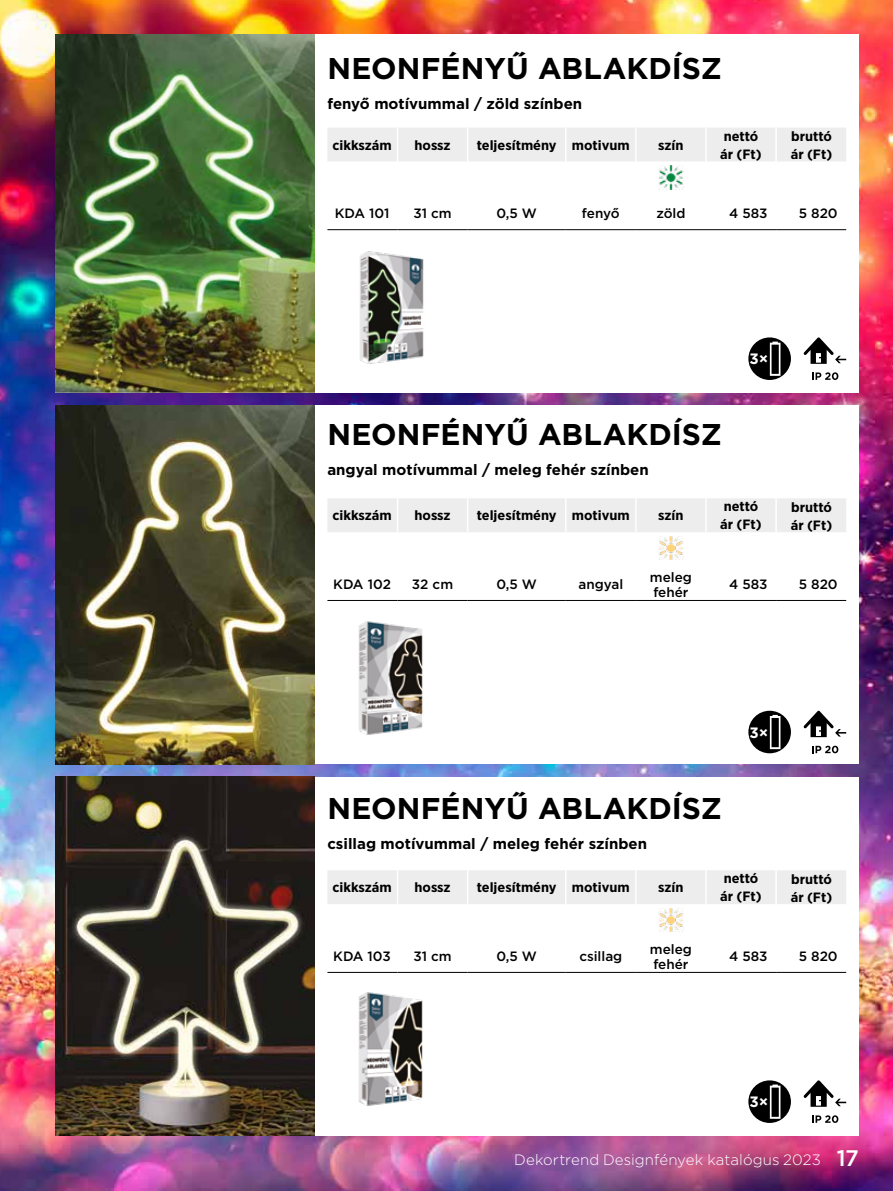
<style>
.page{position:relative;width:893px;height:1191px;background:#fff}
.page>*{position:absolute;margin:0;border:0;box-sizing:border-box;transform-origin:0 0}
.t1{font:700 30px "Gotham";color:#000}
.t2{font:700 15px "Gotham";color:#000}
.t3{font:300 15px "Gotham";letter-spacing:.005em;color:#fff}
.t4{font:700 15px "Gotham";color:#fff}
.t5{font:700 13.5px/18px "Gotham Narrow";color:#000;scale:1.09 1}
.t6{font:500 13.5px/15px "Gotham";color:#000}
.s1{font-weight:500;font-size:22.5px}
</style>
<div class="page">
<img style="left:0;top:0;width:893px;height:1191px">
<div style="left:55px;top:34px;width:804px;height:359px;background:#fff"></div>
<div style="left:55px;top:405px;width:804px;height:359px;background:#fff"></div>
<div style="left:55px;top:777px;width:804px;height:358px;background:#fff"></div>
<img style="left:55px;top:34px;width:260px;height:359px">
<img style="left:55px;top:405px;width:260px;height:359px">
<img style="left:55px;top:777px;width:260px;height:358px">
<svg style="left:327px;top:128px;width:519px;height:62px"></svg>
<hr style="left:397px;top:128px;width:1px;height:34px;background:#fff">
<hr style="left:467px;top:128px;width:1px;height:34px;background:#fff">
<hr style="left:565px;top:128px;width:1px;height:34px;background:#fff">
<hr style="left:635px;top:128px;width:2px;height:34px;background:#fff">
<hr style="left:397px;top:162px;width:1px;height:33px;background:#fff">
<hr style="left:467px;top:162px;width:1px;height:33px;background:#fff">
<hr style="left:565px;top:162px;width:1px;height:33px;background:#fff">
<hr style="left:635px;top:162px;width:2px;height:33px;background:#fff">
<hr style="left:775px;top:128px;width:2px;height:34px;background:#fff">
<hr style="left:775px;top:162px;width:2px;height:34px;background:#fff">
<hr style="left:705px;top:128px;width:2px;height:34px;background:#fff">
<hr style="left:705px;top:162px;width:2px;height:33px;background:#fff">
<hr style="left:327px;top:229px;width:71px;height:1px;background:#000">
<hr style="left:398px;top:229px;width:70px;height:1px;background:#000">
<hr style="left:468px;top:229px;width:98px;height:1px;background:#000">
<hr style="left:566px;top:229px;width:70px;height:1px;background:#000">
<hr style="left:636px;top:229px;width:70px;height:1px;background:#000">
<hr style="left:706px;top:229px;width:70px;height:1px;background:#000">
<hr style="left:776px;top:229px;width:70px;height:1px;background:#000">
<img style="left:658px;top:166px;width:26px;height:23px">
<div style="left:327px;top:498px;width:519px;height:34px;background:#ededed"></div>
<hr style="left:397px;top:498px;width:1px;height:33px;background:#fff">
<hr style="left:467px;top:498px;width:1px;height:33px;background:#fff">
<hr style="left:565px;top:498px;width:1px;height:33px;background:#fff">
<hr style="left:635px;top:498px;width:2px;height:33px;background:#fff">
<hr style="left:775px;top:498px;width:2px;height:34px;background:#fff">
<hr style="left:705px;top:498px;width:2px;height:33px;background:#fff">
<hr style="left:327px;top:600px;width:71px;height:1px;background:#000">
<hr style="left:398px;top:600px;width:70px;height:1px;background:#000">
<hr style="left:468px;top:600px;width:98px;height:1px;background:#000">
<hr style="left:566px;top:600px;width:70px;height:1px;background:#000">
<hr style="left:636px;top:600px;width:70px;height:1px;background:#000">
<hr style="left:706px;top:600px;width:70px;height:1px;background:#000">
<hr style="left:776px;top:600px;width:70px;height:1px;background:#000">
<img style="left:658px;top:536px;width:26px;height:24px">
<svg style="left:327px;top:870px;width:519px;height:102px"></svg>
<hr style="left:397px;top:870px;width:1px;height:33px;background:#fff">
<hr style="left:467px;top:870px;width:1px;height:33px;background:#fff">
<hr style="left:565px;top:870px;width:1px;height:33px;background:#fff">
<hr style="left:635px;top:870px;width:2px;height:34px;background:#fff">
<hr style="left:397px;top:905px;width:1px;height:32px;background:#fff">
<hr style="left:467px;top:905px;width:1px;height:32px;background:#fff">
<hr style="left:565px;top:905px;width:1px;height:32px;background:#fff">
<hr style="left:635px;top:904px;width:2px;height:33px;background:#fff">
<hr style="left:397px;top:939px;width:1px;height:33px;background:#fff">
<hr style="left:467px;top:939px;width:1px;height:33px;background:#fff">
<hr style="left:565px;top:939px;width:1px;height:33px;background:#fff">
<hr style="left:635px;top:939px;width:2px;height:33px;background:#fff">
<hr style="left:775px;top:870px;width:2px;height:34px;background:#fff">
<hr style="left:775px;top:904px;width:2px;height:34px;background:#fff">
<hr style="left:775px;top:938px;width:2px;height:34px;background:#fff">
<hr style="left:705px;top:870px;width:2px;height:33px;background:#fff">
<hr style="left:705px;top:905px;width:2px;height:32px;background:#fff">
<hr style="left:705px;top:939px;width:2px;height:33px;background:#fff">
<hr style="left:327px;top:972px;width:71px;height:1px;background:#000">
<hr style="left:398px;top:972px;width:70px;height:1px;background:#000">
<hr style="left:468px;top:972px;width:98px;height:1px;background:#000">
<hr style="left:566px;top:972px;width:70px;height:1px;background:#000">
<hr style="left:636px;top:972px;width:70px;height:1px;background:#000">
<hr style="left:706px;top:972px;width:70px;height:1px;background:#000">
<hr style="left:776px;top:972px;width:70px;height:1px;background:#000">
<img style="left:658px;top:908px;width:26px;height:23px">
<img style="left:360px;top:251px;width:64px;height:113px">
<img style="left:358px;top:621px;width:65px;height:114px">
<img style="left:358px;top:992px;width:65px;height:114px">
<div style="left:748px;top:337px;width:43px;height:43px;background:#000;border-radius:50%"></div>
<svg style="left:770px;top:341px;width:10px;height:35px"></svg>
<div style="left:748px;top:711px;width:43px;height:42px;background:#000;border-radius:50%"></div>
<svg style="left:770px;top:715px;width:10px;height:34px"></svg>
<div style="left:748px;top:1080px;width:43px;height:43px;background:#000;border-radius:50%"></div>
<svg style="left:770px;top:1084px;width:10px;height:34px"></svg>
<svg style="left:804px;top:337px;width:42px;height:27px"></svg>
<svg style="left:812px;top:372px;width:26px;height:8px"></svg>
<svg style="left:804px;top:711px;width:42px;height:26px"></svg>
<svg style="left:812px;top:745px;width:26px;height:8px"></svg>
<svg style="left:804px;top:1080px;width:42px;height:26px"></svg>
<svg style="left:812px;top:1115px;width:26px;height:8px"></svg>
<h1 class="t1" style="left:327px;top:49px;width:396px">NEONFÉNYŰ ABLAKDÍSZ</h1>
<p class="t2" style="left:327px;top:94px;width:256px">fenyő motívummal / zöld színben</p>
<p class="t5" style="left:332px;top:136px;width:56px">cikkszám</p>
<p class="t5" style="left:414px;top:136px;width:35px">hossz</p>
<p class="t5" style="left:477px;top:136px;width:142px">teljesítmény motivum</p>
<p class="t5" style="left:658px;top:136px;width:25px">szín</p>
<p class="t5" style="left:720px;top:127px;width:40px">nettó ár (Ft)</p>
<p class="t5" style="left:791px;top:127px;width:40px">bruttó ár (Ft)</p>
<p class="t6" style="left:335px;top:206px;width:56px">KDA 101</p>
<p class="t6" style="left:413px;top:206px;width:40px">31 cm</p>
<p class="t6" style="left:496px;top:206px;width:42px">0,5 W</p>
<p class="t6" style="left:582px;top:206px;width:39px">fenyő</p>
<p class="t6" style="left:656px;top:206px;width:31px">zöld</p>
<p class="t6" style="left:729px;top:206px;width:40px">4 583</p>
<p class="t6" style="left:799px;top:205px;width:41px">5 820</p>
<h1 class="t1" style="left:327px;top:414px;width:396px">NEONFÉNYŰ ABLAKDÍSZ</h1>
<p class="t2" style="left:327px;top:460px;width:323px">angyal motívummal / meleg fehér színben</p>
<p class="t4" style="left:750px;top:349px;width:20px">3×</p>
<p class="t5" style="left:332px;top:506px;width:56px">cikkszám</p>
<p class="t5" style="left:414px;top:506px;width:35px">hossz</p>
<p class="t5" style="left:477px;top:506px;width:142px">teljesítmény motivum</p>
<p class="t5" style="left:658px;top:506px;width:25px">szín</p>
<p class="t5" style="left:720px;top:497px;width:40px">nettó ár (Ft)</p>
<p class="t5" style="left:791px;top:498px;width:40px">bruttó ár (Ft)</p>
<p class="t6" style="left:333px;top:576px;width:59px">KDA 102</p>
<p class="t6" style="left:412px;top:576px;width:43px">32 cm</p>
<p class="t6" style="left:496px;top:576px;width:42px">0,5 W</p>
<p class="t6" style="left:578px;top:576px;width:46px">angyal</p>
<p class="t6" style="left:650px;top:569px;width:44px">meleg fehér</p>
<p class="t6" style="left:729px;top:576px;width:40px">4 583</p>
<p class="t6" style="left:799px;top:576px;width:41px">5 820</p>
<h1 class="t1" style="left:327px;top:789px;width:396px">NEONFÉNYŰ ABLAKDÍSZ</h1>
<p class="t2" style="left:327px;top:834px;width:321px">csillag motívummal / meleg fehér színben</p>
<p class="t4" style="left:750px;top:722px;width:20px">3×</p>
<p class="t5" style="left:332px;top:878px;width:56px">cikkszám</p>
<p class="t5" style="left:414px;top:878px;width:35px">hossz</p>
<p class="t5" style="left:477px;top:878px;width:142px">teljesítmény motivum</p>
<p class="t5" style="left:658px;top:878px;width:25px">szín</p>
<p class="t5" style="left:720px;top:869px;width:40px">nettó ár (Ft)</p>
<p class="t5" style="left:791px;top:870px;width:40px">bruttó ár (Ft)</p>
<p class="t6" style="left:333px;top:948px;width:59px">KDA 103</p>
<p class="t6" style="left:413px;top:948px;width:40px">31 cm</p>
<p class="t6" style="left:496px;top:948px;width:42px">0,5 W</p>
<p class="t6" style="left:579px;top:948px;width:45px">csillag</p>
<p class="t6" style="left:650px;top:941px;width:44px">meleg fehér</p>
<p class="t6" style="left:729px;top:948px;width:40px">4 583</p>
<p class="t6" style="left:799px;top:948px;width:41px">5 820</p>
<p class="t4" style="left:750px;top:1091px;width:20px">3×</p>
<p class="t3" style="left:514px;top:1150px;width:346px">Dekortrend Designfények katalógus 2023 <span class="s1">17</span></p>
</div>
